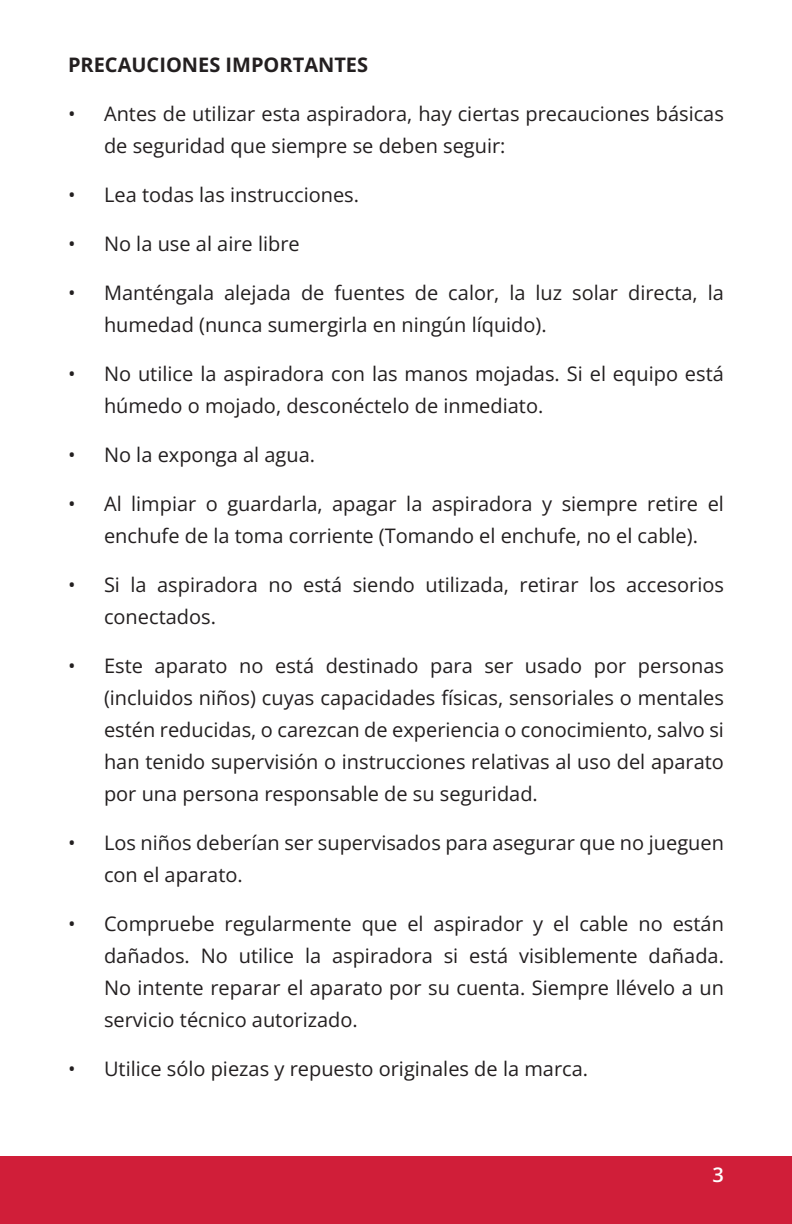
<style>
.page{position:relative;width:792px;height:1224px;background:#fff}
.page>*{position:absolute;margin:0;border:0;box-sizing:border-box;transform-origin:0 0}
.t1{font:20px/32px "Open Sans";color:#231f20}
.t2{font:700 20px "Open Sans";color:#231f20}
.t3{font:600 20px "Open Sans";color:#fff}
</style>
<div class="page">
<div style="left:0;top:1156px;width:792px;height:68px;background:#d01e39"></div>
<p class="t2" style="left:68px;top:51px;width:302px">PRECAUCIONES IMPORTANTES</p>
<p class="t1" style="left:104px;top:98px;width:621px;text-indent:-36px">• Antes de utilizar esta aspiradora, hay ciertas precauciones básicas de seguridad que siempre se deben seguir:</p>
<p class="t1" style="left:68px;top:179px;width:293px">• Lea todas las instrucciones.</p>
<p class="t1" style="left:68px;top:228px;width:233px">• No la use al aire libre</p>
<p class="t1" style="left:104px;top:277px;width:621px;text-indent:-36px">• Manténgala alejada de fuentes de calor, la luz solar directa, la humedad (nunca sumergirla en ningún líquido).</p>
<p class="t1" style="left:104px;top:358px;width:621px;text-indent:-36px">• No utilice la aspiradora con las manos mojadas. Si el equipo está húmedo o mojado, desconéctelo de inmediato.</p>
<p class="t1" style="left:68px;top:439px;width:249px">• No la exponga al agua.</p>
<p class="t1" style="left:68px;top:488px;width:657px;text-align:center">• Al limpiar o guardarla, apagar la aspiradora y siempre retire el enchufe de la toma corriente (Tomando el enchufe, no el cable).</p>
<p class="t1" style="left:104px;top:569px;width:621px;text-indent:-36px">• Si la aspiradora no está siendo utilizada, retirar los accesorios conectados.</p>
<p class="t1" style="left:104px;top:650px;width:621px;text-align:justify;text-indent:-36px">• Este aparato no está destinado para ser usado por personas (incluidos niños) cuyas capacidades físicas, sensoriales o mentales estén reducidas, o carezcan de experiencia o conocimiento, salvo si han tenido supervisión o instrucciones relativas al uso del aparato por una persona responsable de su seguridad.</p>
<p class="t1" style="left:104px;top:827px;width:621px;text-indent:-36px">• Los niños deberían ser supervisados para asegurar que no jueguen con el aparato.</p>
<p class="t1" style="left:104px;top:908px;width:621px;text-align:justify;text-indent:-36px">• Compruebe regularmente que el aspirador y el cable no están dañados. No utilice la aspiradora si está visiblemente dañada.<br>No intente reparar el aparato por su cuenta. Siempre llévelo a un servicio técnico autorizado.</p>
<p class="t1" style="left:68px;top:1053px;width:522px">• Utilice sólo piezas y repuesto originales de la marca.</p>
<p class="t3" style="left:713px;top:1161px;width:13px">3</p>
</div>
